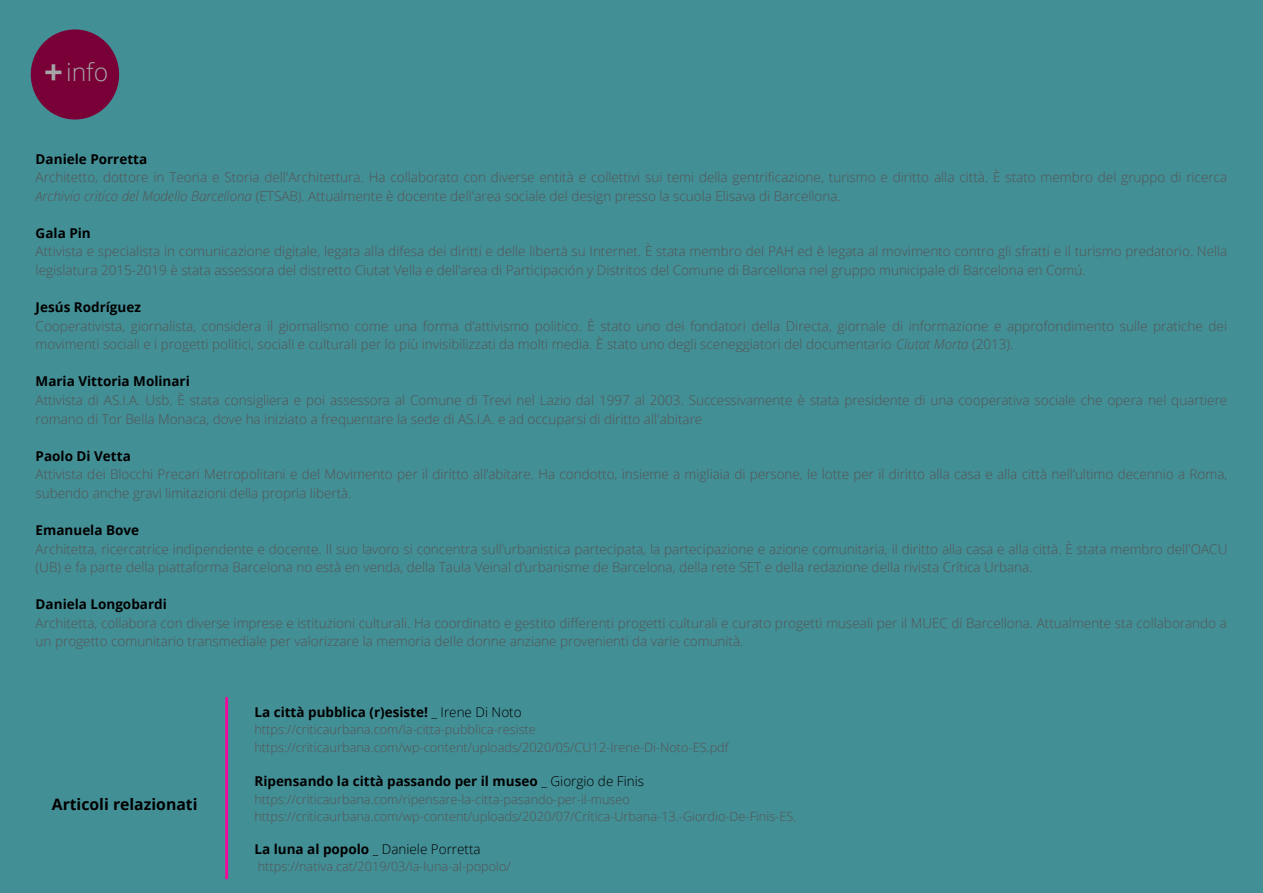
<style>
.page{position:relative;width:1263px;height:893px;background:#438f96}
.page>*{position:absolute;margin:0;border:0;box-sizing:border-box;transform-origin:0 0}
.t1{font:700 33px "Open Sans";color:#a6a6a6}
.t2{font:300 24.75px "Open Sans";color:#a6a6a6}
.t3{font:700 15.75px "Open Sans";color:#000}
.t4{font:300 13.5px/18.6px "Open Sans";color:#545454}
.t5{font:700 13.5px "Open Sans";color:#000}
.t6{font:300 13.5px "Open Sans";color:#000}
.t7{font:300 12.75px "Open Sans";color:#545454}
.s1{font-style:italic}
.s2{font-weight:300}
.s3{font-weight:700}
</style>
<div class="page">
<svg style="left:31px;top:29px;width:88px;height:90px"></svg>
<hr style="left:225px;top:698px;width:3px;height:180px;background:#f40899">
<p class="t1" style="left:44px;top:49px;width:20px">+</p>
<p class="t2" style="left:66px;top:55px;width:44px">info</p>
<p class="t5" style="left:36px;top:149px;width:113px">Daniele Porretta</p>
<p class="t4" style="left:36px;top:168px;width:1193px">Architetto, dottore in Teoria e Storia dell'Architettura. Ha collaborato con diverse entità e collettivi sui temi della gentrificazione, turismo e diritto alla città. È stato membro del gruppo di ricerca<br><span class="s1">Archivio critico del Modello Barcellona</span> (ETSAB). Attualmente è docente dell'area sociale del design presso la scuola Elisava di Barcellona.</p>
<p class="t5" style="left:36px;top:223px;width:57px">Gala Pin</p>
<p class="t4" style="left:36px;top:242px;width:1193px">Attivista e specialista in comunicazione digitale, legata alla difesa dei diritti e delle libertà su Internet. È stata membro del PAH ed è legata al movimento contro gli sfratti e il turismo predatorio. Nella legislatura 2015-2019 è stata assessora del distretto Ciutat Vella e dell'area di Participación y Distritos del Comune di Barcellona nel gruppo municipale di Barcelona en Comú.</p>
<p class="t5" style="left:36px;top:298px;width:107px">Jesús Rodríguez</p>
<p class="t4" style="left:36px;top:316px;width:1193px">Cooperativista, giornalista, considera il giornalismo come una forma d’attivismo politico. È stato uno dei fondatori della Directa, giornale di informazione e approfondimento sulle pratiche dei movimenti sociali e i progetti politici, sociali e culturali per lo più invisibilizzati da molti media. È stato uno degli sceneggiatori del documentario <span class="s1">Ciutat Morta</span> (2013).</p>
<p class="t5" style="left:36px;top:372px;width:156px">Maria Vittoria Molinari</p>
<p class="t4" style="left:36px;top:390px;width:1193px">Attivista di AS.I.A. Usb. È stata consigliera e poi assessora al Comune di Trevi nel Lazio dal 1997 al 2003. Successivamente è stata presidente di una cooperativa sociale che opera nel quartiere romano di Tor Bella Monaca, dove ha iniziato a frequentare la sede di AS.I.A. e ad occuparsi di diritto all'abitare</p>
<p class="t5" style="left:36px;top:446px;width:97px">Paolo Di Vetta</p>
<p class="t4" style="left:36px;top:465px;width:1193px">Attivista dei Blocchi Precari Metropolitani e del Movimento per il diritto all’abitare. Ha condotto, insieme a migliaia di persone, le lotte per il diritto alla casa e alla città nell’ultimo decennio a Roma, subendo anche gravi limitazioni della propria libertà.</p>
<p class="t5" style="left:36px;top:520px;width:105px">Emanuela Bove</p>
<p class="t4" style="left:36px;top:539px;width:1193px">Architetta, ricercatrice indipendente e docente. Il suo lavoro si concentra sull’urbanistica partecipata, la partecipazione e azione comunitaria, il diritto alla casa e alla città. È stata membro dell'OACU (UB) e fa parte della piattaforma Barcelona no està en venda, della Taula Veïnal d’urbanisme de Barcelona, della rete SET e della redazione della rivista Crítica Urbana.</p>
<p class="t5" style="left:36px;top:595px;width:133px">Daniela Longobardi</p>
<p class="t4" style="left:36px;top:613px;width:1193px">Architetta, collabora con diverse imprese e istituzioni culturali. Ha coordinato e gestito differenti progetti culturali e curato progetti museali per il MUEC di Barcellona. Attualmente sta collaborando a un progetto comunitario transmediale per valorizzare la memoria delle donne anziane provenienti da varie comunità.</p>
<p class="t3" style="left:52px;top:793px;width:147px">Articoli relazionati</p>
<p class="t5" style="left:254px;top:702px;width:269px">La città pubblica (r)esiste! <span class="s2">_ Irene Di Noto</span></p>
<p class="t7" style="left:254px;top:720px;width:283px">https://criticaurbana.com/la-citta-pubblica-resiste</p>
<p class="t7" style="left:254px;top:738px;width:476px">https://criticaurbana.com/wp-content/uploads/2020/05/CU12-Irene-Di-Noto-ES.pdf</p>
<p class="t5" style="left:254px;top:772px;width:391px">Ripensando la città passando per il museo <span class="s2">_ Giorgio de Finis</span></p>
<p class="t7" style="left:254px;top:790px;width:377px">https://criticaurbana.com/ripensare-la-citta-pasando-per-il-museo</p>
<p class="t7" style="left:254px;top:807px;width:543px">https://criticaurbana.com/wp-content/uploads/2020/07/Crítica-Urbana-13.-Giordio-De-Finis-ES.</p>
<p class="t6" style="left:254px;top:839px;width:228px"><span class="s3">La luna al popolo</span> _ Daniele Porretta</p>
<p class="t7" style="left:258px;top:857px;width:255px">https://nativa.cat/2019/03/la-luna-al-popolo/</p>
</div>
